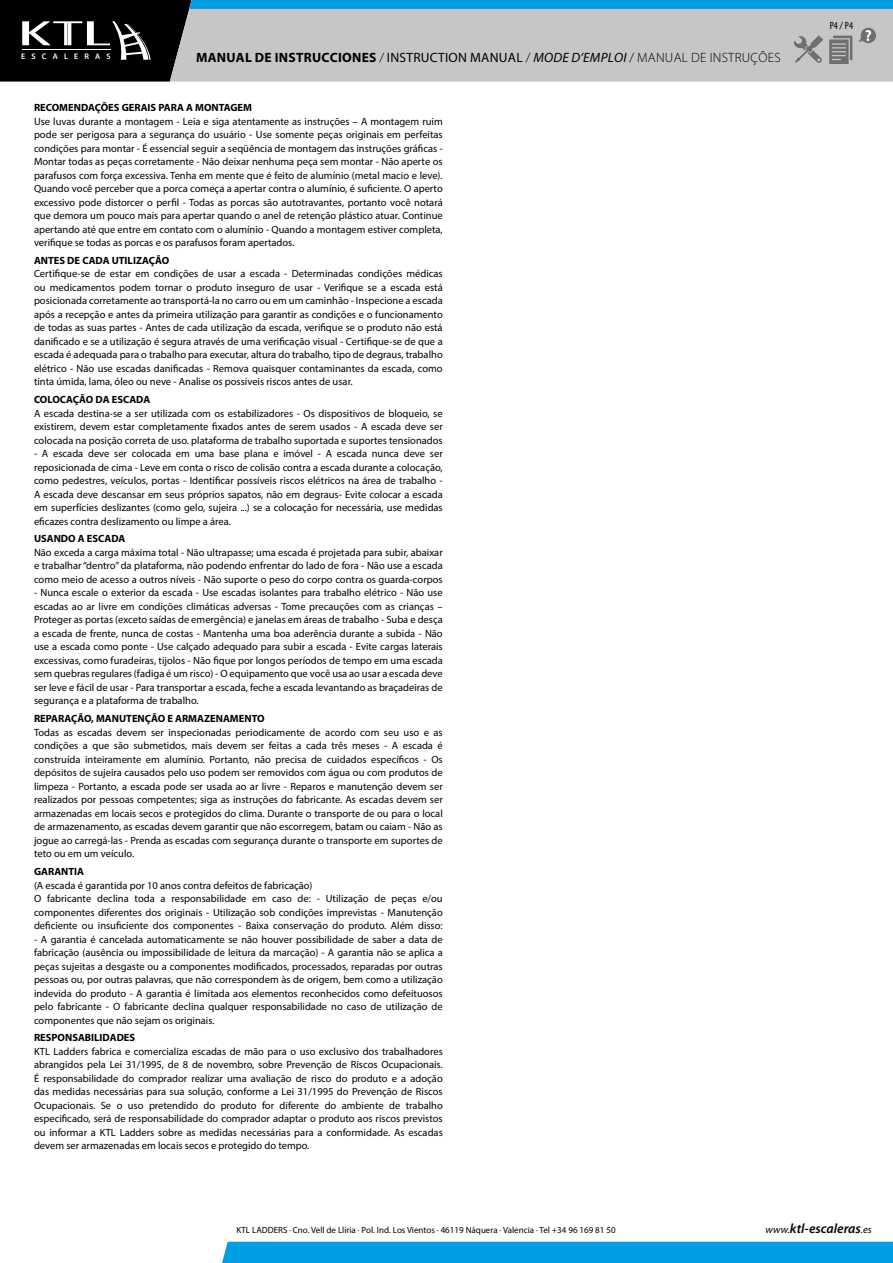
<style>
.page{position:relative;width:893px;height:1263px;background:#fff}
.page>*{position:absolute;margin:0;border:0;box-sizing:border-box;transform-origin:0 0}
.t1{font:700 13.5px "Myriad Pro";letter-spacing:.02em;color:#000}
.t2{font:italic 600 13.5px "Myriad Pro";color:#000}
.t3{font:10.5px/13.5px "Myriad Pro";color:#000;text-align:justify}
.t4{font:700 10.5px "Myriad Pro";color:#000}
.t5{font:condensed 10.5px "Myriad";color:#000}
.t6{font:9px "Myriad Pro";color:#000}
.t7{font:600 8.1px "Myriad Pro";letter-spacing:.765em;color:#fff}
.s1{font-weight:300}
.s2{font-weight:400}
.s3{font-weight:400;font-style:italic}
.s4{font-family:"Myriad Pro";font-stretch:normal}
.s5{font-weight:400;font-size:10.5px}
</style>
<div class="page">
<div style="left:222px;top:1242px;width:671px;height:21px;background:#009fe3"></div>
<svg style="left:0;top:0;width:893px;height:82px"></svg>
<p class="t7" style="left:21px;top:51px;width:91px">ESCALERAS</p>
<p class="t1" style="left:196px;top:49px;width:586px">MANUAL DE INSTRUCCIONES <span class="s1">/</span> <span class="s2">INSTRUCTION MANUAL</span> <span class="s1">/</span> <span class="s3">MODE D’EMPLOI</span> <span class="s1">/ MANUAL DE INSTRUÇÕES</span></p>
<p class="t4" style="left:34px;top:101px;width:220px">RECOMENDAÇÕES GERAIS PARA A MONTAGEM</p>
<p class="t3" style="left:34px;top:114px;width:410px">Use luvas durante a montagem - Leia e siga atentamente as instruções – A montagem ruim pode ser perigosa para a segurança do usuário - Use somente peças originais em perfeitas condições para montar - É essencial seguir a seqüência de montagem das instruções gráficas - Montar todas as peças corretamente - Não deixar nenhuma peça sem montar - Não aperte os parafusos com força excessiva. Tenha em mente que é feito de alumínio (metal macio e leve).<br>Quando você perceber que a porca começa a apertar contra o alumínio, é suficiente. O aperto excessivo pode distorcer o perfil - Todas as porcas são autotravantes, portanto você notará que demora um pouco mais para apertar quando o anel de retenção plástico atuar. Continue apertando até que entre em contato com o alumínio - Quando a montagem estiver completa, verifique se todas as porcas e os parafusos foram apertados.</p>
<p class="t4" style="left:34px;top:253px;width:137px">ANTES DE CADA UTILIZAÇÃO</p>
<p class="t3" style="left:34px;top:267px;width:410px">Certifique-se de estar em condições de usar a escada - Determinadas condições médicas ou medicamentos podem tornar o produto inseguro de usar - Verifique se a escada está posicionada corretamente ao transportá-la no carro ou em um caminhão - Inspecione a escada após a recepção e antes da primeira utilização para garantir as condições e o funcionamento de todas as suas partes - Antes de cada utilização da escada, verifique se o produto não está danificado e se a utilização é segura através de uma verificação visual - Certifique-se de que a escada é adequada para o trabalho para executar, altura do trabalho, tipo de degraus, trabalho elétrico - Não use escadas danificadas - Remova quaisquer contaminantes da escada, como tinta úmida, lama, óleo ou neve - Analise os possíveis riscos antes de usar.</p>
<p class="t4" style="left:34px;top:393px;width:118px">COLOCAÇÃO DA ESCADA</p>
<p class="t3" style="left:34px;top:406px;width:410px">A escada destina-se a ser utilizada com os estabilizadores - Os dispositivos de bloqueio, se existirem, devem estar completamente fixados antes de serem usados - A escada deve ser colocada na posição correta de uso. plataforma de trabalho suportada e suportes tensionados</p>
<p class="t3" style="left:34px;top:447px;width:410px">- A escada deve ser colocada em uma base plana e imóvel - A escada nunca deve ser reposicionada de cima - Leve em conta o risco de colisão contra a escada durante a colocação, como pedestres, veículos, portas - Identificar possíveis riscos elétricos na área de trabalho - A escada deve descansar em seus próprios sapatos, não em degraus- Evite colocar a escada em superfícies deslizantes (como gelo, sujeira ...) se a colocação for necessária, use medidas eficazes contra deslizamento ou limpe a área.</p>
<p class="t4" style="left:34px;top:532px;width:93px">USANDO A ESCADA</p>
<p class="t3" style="left:34px;top:545px;width:410px">Não exceda a carga máxima total - Não ultrapasse; uma escada é projetada para subir, abaixar e trabalhar “dentro” da plataforma, não podendo enfrentar do lado de fora - Não use a escada como meio de acesso a outros níveis - Não suporte o peso do corpo contra os guarda-corpos</p>
<p class="t3" style="left:34px;top:586px;width:410px">- Nunca escale o exterior da escada - Use escadas isolantes para trabalho elétrico - Não use escadas ao ar livre em condições climáticas adversas - Tome precauções com as crianças – Proteger as portas (exceto saídas de emergência) e janelas em áreas de trabalho - Suba e desça a escada de frente, nunca de costas - Mantenha uma boa aderência durante a subida - Não use a escada como ponte - Use calçado adequado para subir a escada - Evite cargas laterais excessivas, como furadeiras, tijolos - Não fique por longos períodos de tempo em uma escada sem quebras regulares (fadiga é um risco) - O equipamento que você usa ao usar a escada deve ser leve e fácil de usar - Para transportar a escada, feche a escada levantando as braçadeiras de segurança e a plataforma de trabalho.</p>
<p class="t4" style="left:34px;top:712px;width:232px">REPARAÇÃO, MANUTENÇÃO E ARMAZENAMENTO</p>
<p class="t3" style="left:34px;top:725px;width:410px">Todas as escadas devem ser inspecionadas periodicamente de acordo com seu uso e as condições a que são submetidos, mais devem ser feitas a cada três meses - A escada é construída inteiramente em alumínio. Portanto, não precisa de cuidados específicos - Os depósitos de sujeira causados pelo uso podem ser removidos com água ou com produtos de limpeza - Portanto, a escada pode ser usada ao ar livre - Reparos e manutenção devem ser realizados por pessoas competentes; siga as instruções do fabricante. As escadas devem ser armazenadas em locais secos e protegidos do clima. Durante o transporte de ou para o local de armazenamento, as escadas devem garantir que não escorregem, batam ou caiam - Não as jogue ao carregá-las - Prenda as escadas com segurança durante o transporte em suportes de teto ou em um veículo.</p>
<p class="t4" style="left:34px;top:865px;width:52px">GARANTIA</p>
<p class="t3" style="left:34px;top:878px;width:410px;text-align:left">(A escada é garantida por 10 anos contra defeitos de fabricação)<br>O fabricante declina toda a responsabilidade em caso de: - Utilização de peças e/ou componentes diferentes dos originais - Utilização sob condições imprevistas - Manutenção deficiente ou insuficiente dos componentes - Baixa conservação do produto. Além disso:</p>
<p class="t3" style="left:34px;top:932px;width:410px">- A garantia é cancelada automaticamente se não houver possibilidade de saber a data de fabricação (ausência ou impossibilidade de leitura da marcação) - A garantia não se aplica a peças sujeitas a desgaste ou a componentes modificados, processados, reparadas por outras pessoas ou, por outras palavras, que não correspondem às de origem, bem como a utilização indevida do produto - A garantia é limitada aos elementos reconhecidos como defeituosos pelo fabricante - O fabricante declina qualquer responsabilidade no caso de utilização de componentes que não sejam os originais.</p>
<p class="t4" style="left:34px;top:1031px;width:103px">RESPONSABILIDADES</p>
<p class="t3" style="left:34px;top:1044px;width:410px">KTL Ladders fabrica e comercializa escadas de mão para o uso exclusivo dos trabalhadores abrangidos pela Lei 31/1995, de 8 de novembro, sobre Prevenção de Riscos Ocupacionais.<br>É responsabilidade do comprador realizar uma avaliação de risco do produto e a adoção das medidas necessárias para sua solução, conforme a Lei 31/1995 do Prevenção de Riscos Ocupacionais. Se o uso pretendido do produto for diferente do ambiente de trabalho especificado, será de responsabilidade do comprador adaptar o produto aos riscos previstos ou informar a KTL Ladders sobre as medidas necessárias para a conformidade. As escadas devem ser armazenadas em locais secos e protegido do tempo.</p>
<p class="t5" style="left:830px;top:21px;width:25px">P4 <span class="s4">/</span> P4</p>
<p class="t6" style="left:236px;top:1224px;width:381px">KTL LADDERS · Cno. Vell de Lliria · Pol. Ind. Los Vientos · 46119 Náquera · Valencia · Tel +34 96 169 81 50</p>
<p class="t2" style="left:766px;top:1220px;width:108px"><span class="s5">www.</span>ktl-escaleras<span class="s5">.es</span></p>
</div>
